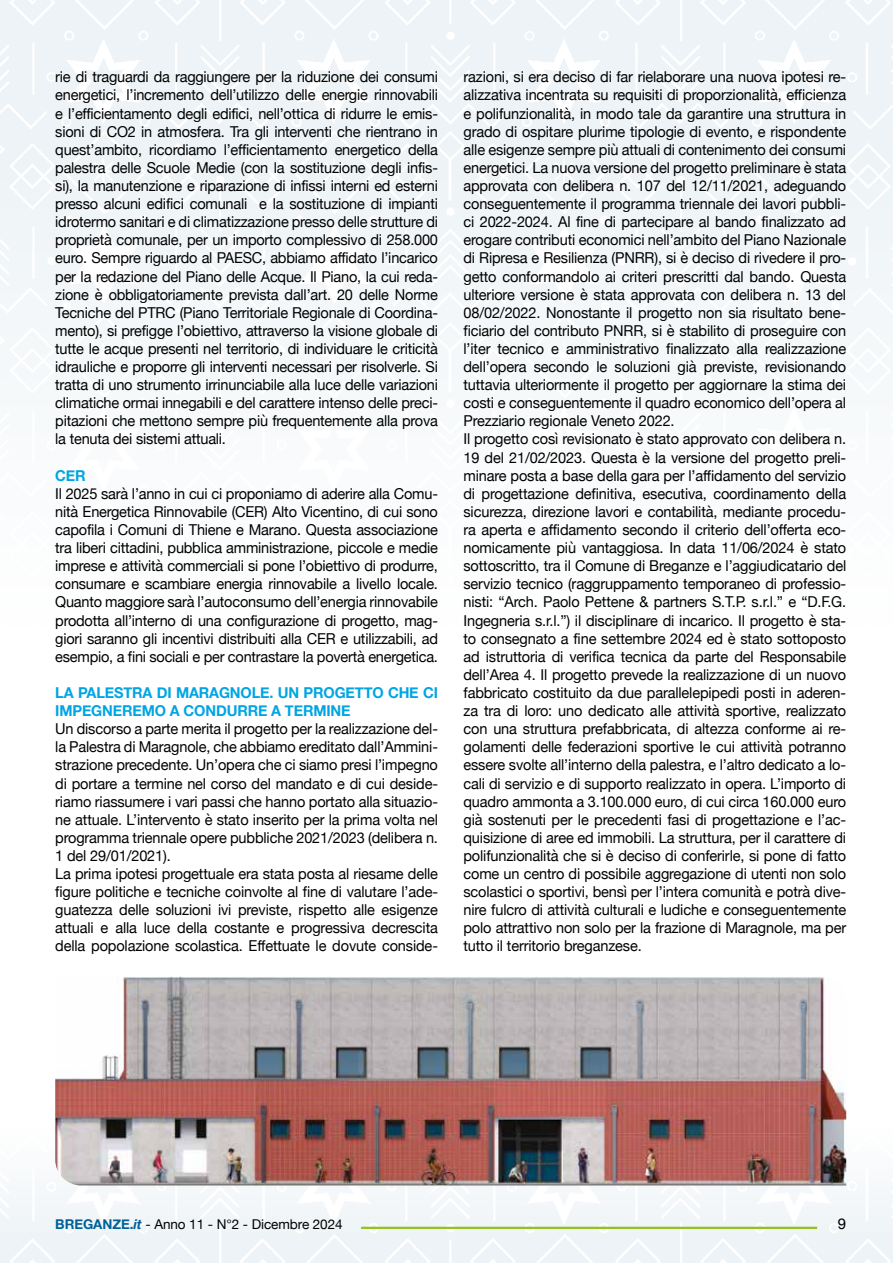
<style>
.page{position:relative;width:893px;height:1263px;background:#fff}
.page>*{position:absolute;margin:0;border:0;box-sizing:border-box;transform-origin:0 0}
.t1{font:15px/18.1px "Helvetica Neue";letter-spacing:-.01em;color:#000;text-align:justify}
.t2{font:700 15px/18.1px "Helvetica Neue";letter-spacing:-.01em;color:#00a5e3}
.t3{font:13.5px "Helvetica Neue";letter-spacing:-.005em;color:#000}
.s1{font-weight:700;color:#006198}
.s2{font-weight:700;font-style:italic;color:#006198}
</style>
<div class="page">
<hr style="left:361px;top:1227px;width:456px;height:2px;background:#95c11f">
<img style="left:55px;top:976px;width:791px;height:209px">
<p class="t1" style="left:55px;top:69px;width:384px">rie di traguardi da raggiungere per la riduzione dei consumi energetici, l’incremento dell’utilizzo delle energie rinnovabili e l’efficientamento degli edifici, nell’ottica di ridurre le emis&shy;sioni di CO2 in atmosfera. Tra gli interventi che rientrano in quest’ambito, ricordiamo l’efficientamento energetico della palestra delle Scuole Medie (con la sostituzione degli infis&shy;si), la manutenzione e riparazione di infissi interni ed esterni presso alcuni edifici comunali e la sostituzione di impianti idrotermo sanitari e di climatizzazione presso delle strutture di proprietà comunale, per un importo complessivo di 258.000 euro. Sempre riguardo al PAESC, abbiamo affidato l’incarico per la redazione del Piano delle Acque. Il Piano, la cui reda&shy;zione è obbligatoriamente prevista dall’art. 20 delle Norme Tecniche del PTRC (Piano Territoriale Regionale di Coordina&shy;mento), si prefigge l’obiettivo, attraverso la visione globale di tutte le acque presenti nel territorio, di individuare le criticità idrauliche e proporre gli interventi necessari per risolverle. Si tratta di uno strumento irrinunciabile alla luce delle variazioni climatiche ormai innegabili e del carattere intenso delle preci&shy;pitazioni che mettono sempre più frequentemente alla prova la tenuta dei sistemi attuali.</p>
<p class="t2" style="left:55px;top:467px;width:32px">CER</p>
<p class="t1" style="left:55px;top:485px;width:384px">Il 2025 sarà l’anno in cui ci proponiamo di aderire alla Comu&shy;nità Energetica Rinnovabile (CER) Alto Vicentino, di cui sono capofila i Comuni di Thiene e Marano. Questa associazione tra liberi cittadini, pubblica amministrazione, piccole e medie imprese e attività commerciali si pone l’obiettivo di produrre, consumare e scambiare energia rinnovabile a livello locale.<br>Quanto maggiore sarà l’autoconsumo dell’energia rinnovabile prodotta all’interno di una configurazione di progetto, mag&shy;giori saranno gli incentivi distribuiti alla CER e utilizzabili, ad esempio, a fini sociali e per contrastare la povertà energetica.</p>
<p class="t2" style="left:55px;top:684px;width:384px">LA PALESTRA DI MARAGNOLE. UN PROGETTO CHE CI<br>IMPEGNEREMO A CONDURRE A TERMINE</p>
<p class="t1" style="left:55px;top:721px;width:384px;text-align:left">Un discorso a parte merita il progetto per la realizzazione del&shy;la Palestra di Maragnole, che abbiamo ereditato dall’Ammini&shy;strazione precedente. Un’opera che ci siamo presi l’impegno di portare a termine nel corso del mandato e di cui deside&shy;riamo riassumere i vari passi che hanno portato alla situazio&shy;ne attuale. L’intervento è stato inserito per la prima volta nel programma triennale opere pubbliche 2021/2023 (delibera n.<br>1 del 29/01/2021).<br>La prima ipotesi progettuale era stata posta al riesame delle figure politiche e tecniche coinvolte al fine di valutare l’ade&shy;guatezza delle soluzioni ivi previste, rispetto alle esigenze attuali e alla luce della costante e progressiva decrescita della popolazione scolastica. Effettuate le dovute conside-</p>
<p class="t1" style="left:463px;top:69px;width:384px;text-align:left">razioni, si era deciso di far rielaborare una nuova ipotesi re&shy;alizzativa incentrata su requisiti di proporzionalità, efficienza e polifunzionalità, in modo tale da garantire una struttura in grado di ospitare plurime tipologie di evento, e rispondente alle esigenze sempre più attuali di contenimento dei consumi energetici. La nuova versione del progetto preliminare è stata approvata con delibera n. 107 del 12/11/2021, adeguando conseguentemente il programma triennale dei lavori pubbli&shy;ci 2022-2024. Al fine di partecipare al bando finalizzato ad erogare contributi economici nell’ambito del Piano Nazionale di Ripresa e Resilienza (PNRR), si è deciso di rivedere il pro&shy;getto conformandolo ai criteri prescritti dal bando. Questa ulteriore versione è stata approvata con delibera n. 13 del 08/02/2022. Nonostante il progetto non sia risultato bene&shy;ficiario del contributo PNRR, si è stabilito di proseguire con l’iter tecnico e amministrativo finalizzato alla realizzazione dell’opera secondo le soluzioni già previste, revisionando tuttavia ulteriormente il progetto per aggiornare la stima dei costi e conseguentemente il quadro economico dell’opera al Prezziario regionale Veneto 2022.<br>Il progetto così revisionato è stato approvato con delibera n.<br>19 del 21/02/2023. Questa è la versione del progetto preli&shy;minare posta a base della gara per l’affidamento del servizio di progettazione definitiva, esecutiva, coordinamento della sicurezza, direzione lavori e contabilità, mediante procedu&shy;ra aperta e affidamento secondo il criterio dell’offerta eco&shy;nomicamente più vantaggiosa. In data 11/06/2024 è stato sottoscritto, tra il Comune di Breganze e l’aggiudicatario del servizio tecnico (raggruppamento temporaneo di professio&shy;nisti: “Arch. Paolo Pettene &amp; partners S.T.P. s.r.l.” e “D.F.G.<br>Ingegneria s.r.l.”) il disciplinare di incarico. Il progetto è sta&shy;to consegnato a fine settembre 2024 ed è stato sottoposto ad istruttoria di verifica tecnica da parte del Responsabile dell’Area 4. Il progetto prevede la realizzazione di un nuovo fabbricato costituito da due parallelepipedi posti in aderen&shy;za tra di loro: uno dedicato alle attività sportive, realizzato con una struttura prefabbricata, di altezza conforme ai re&shy;golamenti delle federazioni sportive le cui attività potranno essere svolte all’interno della palestra, e l’altro dedicato a lo&shy;cali di servizio e di supporto realizzato in opera. L’importo di quadro ammonta a 3.100.000 euro, di cui circa 160.000 euro già sostenuti per le precedenti fasi di progettazione e l’ac&shy;quisizione di aree ed immobili. La struttura, per il carattere di polifunzionalità che si è deciso di conferirle, si pone di fatto come un centro di possibile aggregazione di utenti non solo scolastici o sportivi, bensì per l’intera comunità e potrà dive&shy;nire fulcro di attività culturali e ludiche e conseguentemente polo attrattivo non solo per la frazione di Maragnole, ma per tutto il territorio breganzese.</p>
<p class="t3" style="left:55px;top:1214px;width:289px"><span class="s1">BREGANZE.</span><span class="s2">it</span> - Anno 11 - N°2 - Dicembre 2024</p>
<p class="t1" style="left:838px;top:1215px;width:10px">9</p>
</div>
